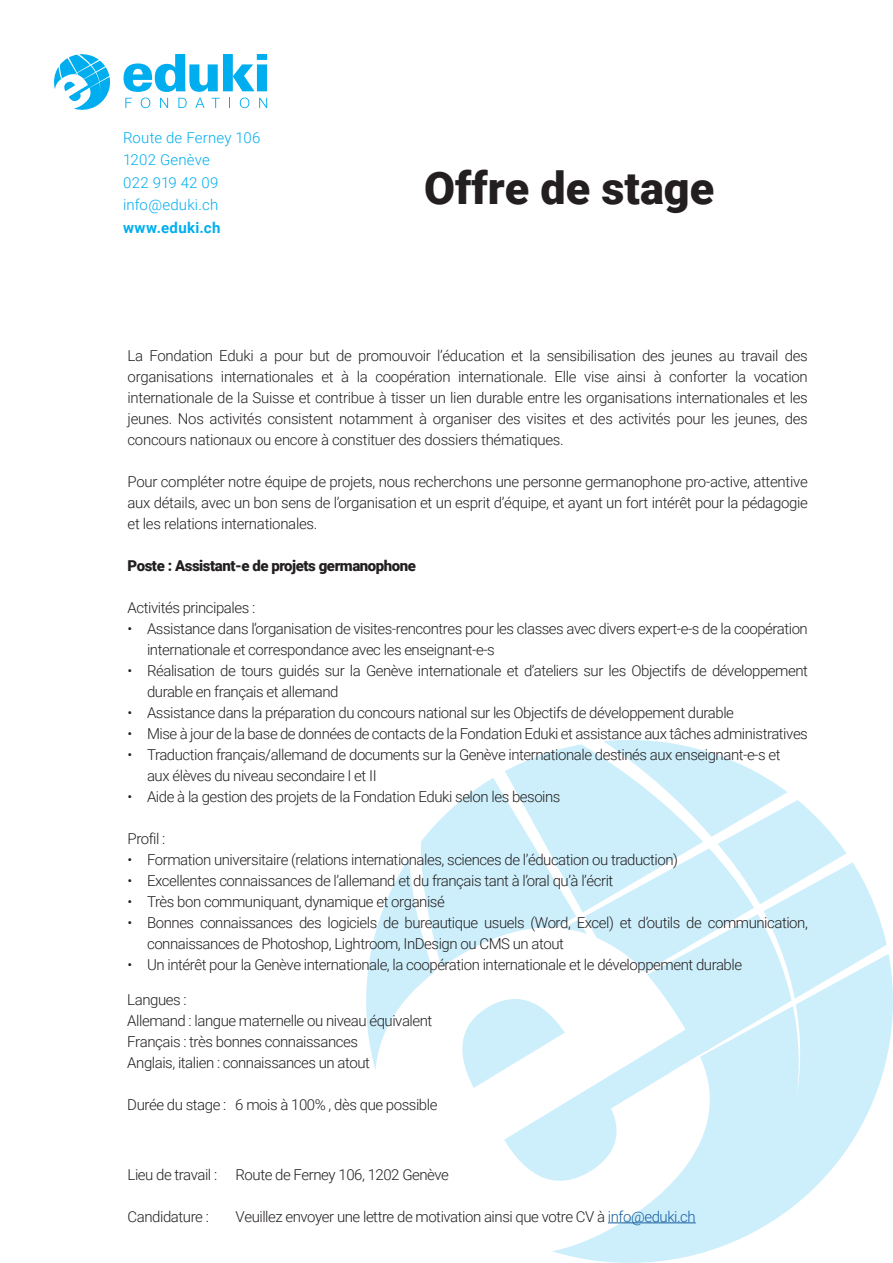
<style>
.page{position:relative;width:893px;height:1263px;background:#fff}
.page>*{position:absolute;margin:0;border:0;box-sizing:border-box;transform-origin:0 0}
.Texte{font:900 45px "Roboto";color:#231f20}
.Texte-2{font:300 15px/21px "Roboto";letter-spacing:-.03em;color:#231f20}
.t1{font:300 15px/22.5px "Roboto";letter-spacing:.01em;color:#00aeef}
.Texte-3{font:900 15px "Roboto";letter-spacing:-.03em;color:#231f20}
.t2{font:700 15px "Roboto";letter-spacing:.025em;color:#00aeef}
.s1{color:#175d9e}
</style>
<div class="page">
<svg style="left:125px;top:98px;width:7px;height:10px"></svg>
<svg style="left:141px;top:98px;width:9px;height:10px"></svg>
<svg style="left:160px;top:98px;width:8px;height:10px"></svg>
<svg style="left:178px;top:98px;width:9px;height:10px"></svg>
<svg style="left:195px;top:98px;width:9px;height:10px"></svg>
<svg style="left:212px;top:98px;width:8px;height:10px"></svg>
<svg style="left:240px;top:98px;width:9px;height:10px"></svg>
<svg style="left:259px;top:98px;width:8px;height:10px"></svg>
<svg style="left:124px;top:54px;width:143px;height:38px"></svg>
<svg style="left:54px;top:54px;width:56px;height:56px"></svg>
<svg style="left:366px;top:740px;width:527px;height:523px;fill:#cdeffb"></svg>
<hr style="left:608px;top:1222px;width:88px;height:1px;background:#175d9e">
<p class="t1" style="left:123px;top:126px;width:139px">Route de Ferney 106<br>1202 Genève<br>022 919 42 09 info@eduki.ch</p>
<p class="t2" style="left:123px;top:217px;width:99px">www.eduki.ch</p>
<p class="Texte" style="left:424px;top:157px;width:292px">Offre de stage</p>
<p class="Texte-2" style="left:128px;top:344px;width:682px;text-align:justify">La Fondation Eduki a pour but de promouvoir l’éducation et la sensibilisation des jeunes au travail des organisations internationales et à la coopération internationale. Elle vise ainsi à conforter la vocation internationale de la Suisse et contribue à tisser un lien durable entre les organisations internationales et les jeunes. Nos activités consistent notamment à organiser des visites et des activités pour les jeunes, des concours nationaux ou encore à constituer des dossiers thématiques.</p>
<p class="Texte-2" style="left:128px;top:470px;width:682px;text-align:justify">Pour compléter notre équipe de projets, nous recherchons une personne germanophone pro-active, attentive aux détails, avec un bon sens de l’organisation et un esprit d’équipe, et ayant un fort intérêt pour la pédagogie et les relations internationales.</p>
<p class="Texte-3" style="left:128px;top:555px;width:290px">Poste : Assistant-e de projets germanophone</p>
<p class="Texte-2" style="left:128px;top:596px;width:129px">Activités principales :</p>
<p class="Texte-2" style="left:147px;top:617px;width:662px;text-indent:-20px">• Assistance dans l’organisation de visites-rencontres pour les classes avec divers expert-e-s de la coopération internationale et correspondance avec les enseignant-e-s</p>
<p class="Texte-2" style="left:147px;top:659px;width:662px;text-indent:-20px">• Réalisation de tours guidés sur la Genève internationale et d’ateliers sur les Objectifs de développement durable en français et allemand</p>
<p class="Texte-2" style="left:128px;top:701px;width:608px">• Assistance dans la préparation du concours national sur les Objectifs de développement durable</p>
<p class="Texte-2" style="left:128px;top:722px;width:682px">• Mise à jour de la base de données de contacts de la Fondation Eduki et assistance aux tâches administratives</p>
<p class="Texte-2" style="left:128px;top:743px;width:654px">• Traduction français/allemand de documents sur la Genève internationale destinés aux enseignant-e-s et</p>
<p class="Texte-2" style="left:147px;top:764px;width:231px">aux élèves du niveau secondaire I et II</p>
<p class="Texte-2" style="left:128px;top:785px;width:434px">• Aide à la gestion des projets de la Fondation Eduki selon les besoins</p>
<p class="Texte-2" style="left:128px;top:827px;width:39px">Profil :</p>
<p class="Texte-2" style="left:128px;top:848px;width:552px">• Formation universitaire (relations internationales, sciences de l’éducation ou traduction)</p>
<p class="Texte-2" style="left:128px;top:869px;width:487px">• Excellentes connaissances de l’allemand et du français tant à l’oral qu’à l’écrit</p>
<p class="Texte-2" style="left:128px;top:890px;width:319px">• Très bon communiquant, dynamique et organisé</p>
<p class="Texte-2" style="left:147px;top:911px;width:662px;text-indent:-20px">• Bonnes connaissances des logiciels de bureautique usuels (Word, Excel) et d’outils de communication, connaissances de Photoshop, Lightroom, InDesign ou CMS un atout</p>
<p class="Texte-2" style="left:128px;top:953px;width:616px">• Un intérêt pour la Genève internationale, la coopération internationale et le développement durable</p>
<p class="Texte-2" style="left:127px;top:989px;width:307px">Langues :<br>Allemand : langue maternelle ou niveau équivalent Français : très bonnes connaissances<br>Anglais, italien : connaissances un atout</p>
<p class="Texte-2" style="left:127px;top:1094px;width:312px">Durée du stage : 6 mois à 100% , dès que possible</p>
<p class="Texte-2" style="left:128px;top:1163px;width:323px">Lieu de travail : Route de Ferney 106, 1202 Genève</p>
<p class="Texte-2" style="left:128px;top:1205px;width:83px">Candidature :</p>
<p class="Texte-2" style="left:236px;top:1205px;width:462px">Veuillez envoyer une lettre de motivation ainsi que votre CV à <span class="s1">info@eduki.ch</span></p>
</div>
